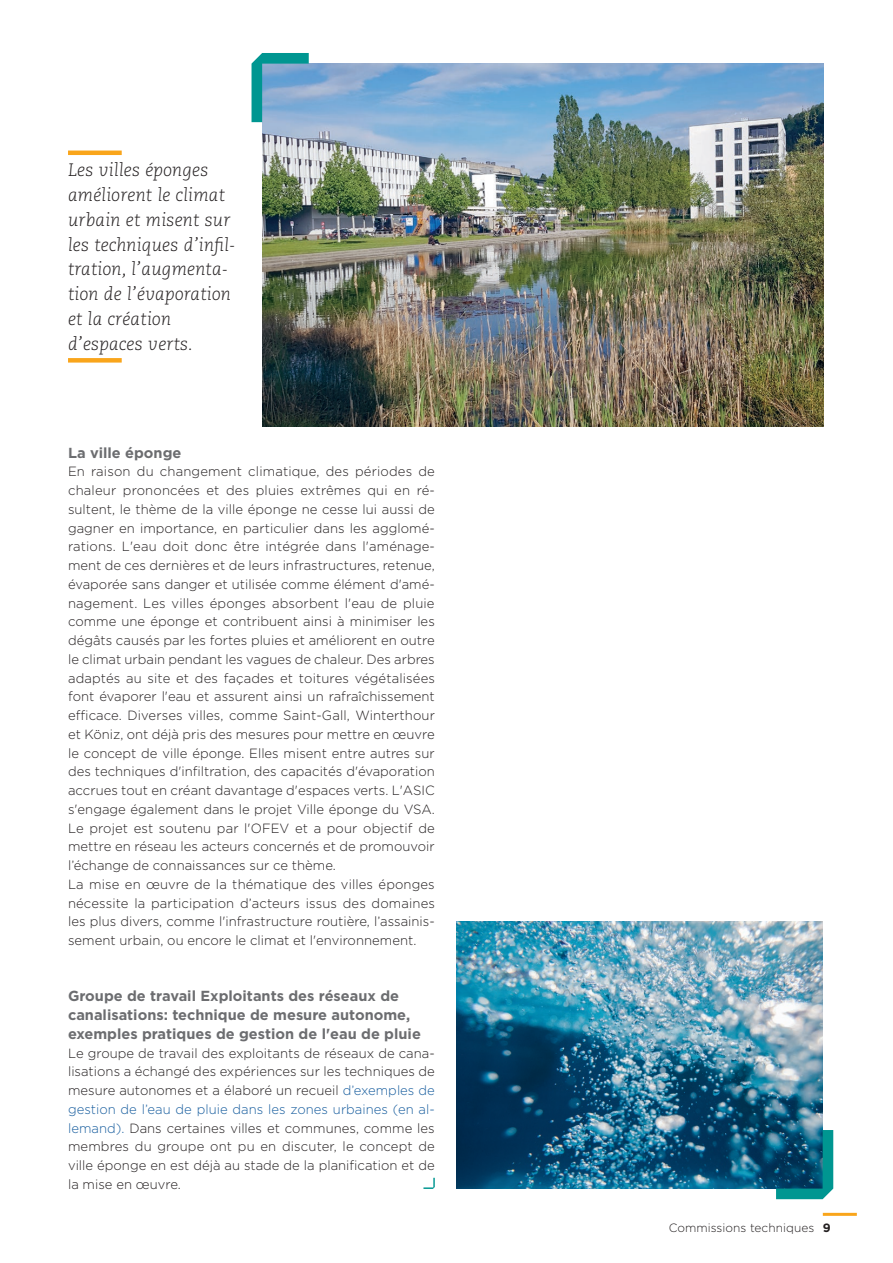
<style>
.page{position:relative;width:893px;height:1263px;background:#fff}
.page>*{position:absolute;margin:0;border:0;box-sizing:border-box;transform-origin:0 0}
.t1{font:italic 300 18px/24.8px "Caecilia LT Pro 46";letter-spacing:.01em;color:#231f20}
.t2{font:700 14.55px/18.8px "Gotham";color:#6c6d70}
.t3{font:300 13.35px/18.8px "Gotham";letter-spacing:.005em;color:#231f20}
.t4{font:300 12px "Gotham";letter-spacing:.005em;color:#231f20}
.s1{color:#175d9e}
.s2{font-weight:700}
</style>
<div class="page">
<hr style="left:823px;top:1213px;width:34px;height:3px;background:#f9a51b">
<svg style="left:423px;top:1178px;width:12px;height:11px"></svg>
<hr style="left:68px;top:151px;width:54px;height:4px;background:#f9a51b">
<div style="left:68px;top:358px;width:54px;height:5px;background:#f9a51b"></div>
<img style="left:262px;top:64px;width:561px;height:362px">
<img style="left:456px;top:921px;width:367px;height:268px">
<svg style="left:776px;top:1130px;width:57px;height:69px;background:#0a647b"></svg>
<svg style="left:252px;top:53px;width:57px;height:69px;background:#5ea5c0"></svg>
<h1 class="t1" style="left:68px;top:158px;width:169px">Les villes éponges améliorent le climat urbain et misent sur les techniques d’infil&shy;tration, l’augmenta&shy;tion de l’évaporation et la création d’espaces verts.</h1>
<p class="t2" style="left:68px;top:443px;width:115px">La ville éponge</p>
<p class="t3" style="left:68px;top:462px;width:368px">En raison du changement climatique, des périodes de chaleur prononcées et des pluies extrêmes qui en ré&shy;sultent, le thème de la ville éponge ne cesse lui aussi de gagner en importance, en particulier dans les agglomé&shy;rations. L'eau doit donc être intégrée dans l'aménage&shy;ment de ces dernières et de leurs infrastructures, retenue, évaporée sans danger et utilisée comme élément d'amé&shy;nagement. Les villes éponges absorbent l'eau de pluie comme une éponge et contribuent ainsi à minimiser les dégâts causés par les fortes pluies et améliorent en outre le climat urbain pendant les vagues de chaleur. Des arbres adaptés au site et des façades et toitures végétalisées font évaporer l'eau et assurent ainsi un rafraîchissement efficace. Diverses villes, comme Saint-Gall, Winterthour et Köniz, ont déjà pris des mesures pour mettre en œuvre le concept de ville éponge. Elles misent entre autres sur des techniques d'infiltration, des capacités d'évaporation accrues tout en créant davantage d'espaces verts. L'ASIC s'engage également dans le projet Ville éponge du VSA.<br>Le projet est soutenu par l'OFEV et a pour objectif de mettre en réseau les acteurs concernés et de promouvoir l’échange de connaissances sur ce thème.<br>La mise en œuvre de la thématique des villes éponges nécessite la participation d’acteurs issus des domaines les plus divers, comme l'infrastructure routière, l’assainis&shy;sement urbain, ou encore le climat et l'environnement.</p>
<p class="t2" style="left:68px;top:987px;width:354px">Groupe de travail Exploitants des réseaux de canalisations: technique de mesure autonome, exemples pratiques de gestion de l'eau de pluie</p>
<p class="t3" style="left:68px;top:1043px;width:368px;text-align:justify">Le groupe de travail des exploitants de réseaux de cana&shy;lisations a échangé des expériences sur les techniques de mesure autonomes et a élaboré un recueil <span class="s1">d’exemples de gestion de l’eau de pluie dans les zones urbaines (en al&shy;lemand).</span> Dans certaines villes et communes, comme les membres du groupe ont pu en discuter, le concept de ville éponge en est déjà au stade de la planification et de la mise en œuvre.</p>
<p class="t4" style="left:669px;top:1220px;width:164px">Commissions techniques <span class="s2">9</span></p>
</div>
